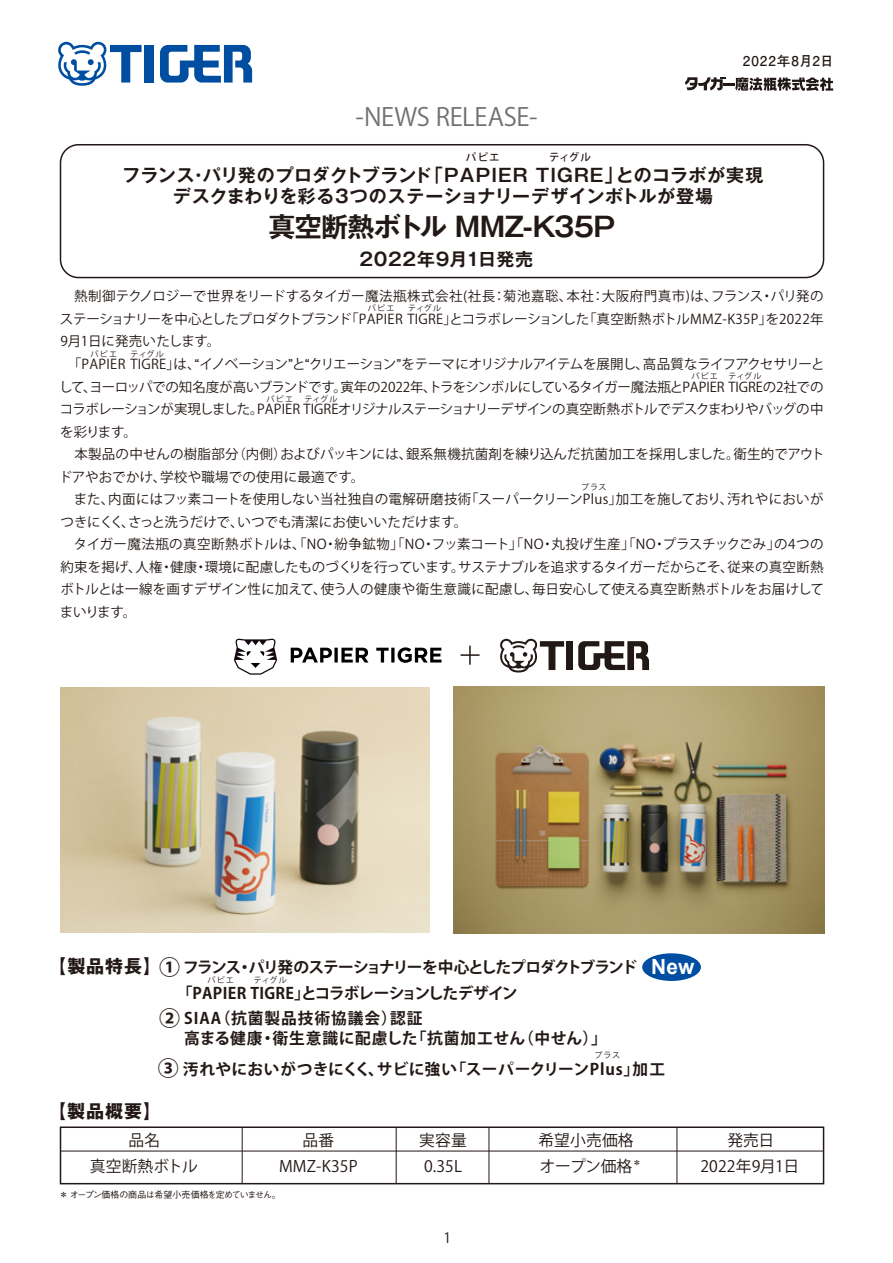
<style>
.page{position:relative;width:893px;height:1263px;background:#fff}
.page>*{position:absolute;margin:0;border:0;box-sizing:border-box;transform-origin:0 0}
.t1{font:700 27px "Gothic MB101 Pro De";letter-spacing:-.035em;color:#221815}
.t2{font:24.9px "Koz Go Pro";letter-spacing:-.015em;color:#727171}
.t3{font:700 21px "Arial";color:#fff}
.t4{font:700 18px/21.6px "Gothic MB101 Pro De";letter-spacing:.03em;color:#221815;text-align:center}
.t5{font:700 18px "Gothic MB101 Pro";letter-spacing:.05em;color:#221815}
.t6{font:15.75px/26.7px "Koz Go Pro";letter-spacing:.01em;color:#221815;text-align:center}
.t7{font:700 15.75px "Koz Go Pro";letter-spacing:.005em;color:#221815}
.t8{font:700 15.75px "Koz Go Pro";letter-spacing:-.09em;color:#221815}
.t9{font:700 15.75px "Koz Go Pro";letter-spacing:-.04em;color:#221815}
.t10{font:700 15.75px "Koz Go Pro";letter-spacing:.04em;color:#221815}
.t11{font:700 15.75px "Koz Go Pro";letter-spacing:.06em;color:#221815}
.t12{font:14.1px "Koz Go Pro";color:#221815}
.t13{font:13.5px/22.5px "Koz Go Pro";letter-spacing:-.005em;color:#221815}
.t14{font:700 13.5px "Futo Go B101 Pro";letter-spacing:.07em;color:#221815}
.t15{font:500 10.5px "Koz Go Pro";letter-spacing:.1em;color:#221815}
.t16{font:500 9px "Gothic BBB Pr 6 N";letter-spacing:-.055em;color:#221815}
.t17{font:8.1px "Koz Go Pro";letter-spacing:.14em;color:#221815}
.s1{font-family:"Gothic BBB Pr 6 N";font-weight:500}
.s2{font-size:21px}
.s3{font-family:"Gothic BBB Pro"}
</style>
<div class="page">
<div style="left:145px;top:45px;width:9px;height:38px;background:#004ea2"></div>
<svg style="left:160px;top:45px;width:92px;height:38px"></svg>
<svg style="left:58px;top:41px;width:84px;height:45px"></svg>
<div style="left:60px;top:144px;width:764px;height:134px;border:2px solid #221815;border-radius:18px"></div>
<svg style="left:685px;top:77px;width:148px;height:14px"></svg>
<div style="left:60px;top:1126px;width:764px;height:58px;border:2px solid #221815"></div>
<hr style="left:60px;top:1151px;width:763px;height:1px;background:#221815">
<hr style="left:489px;top:1127px;width:1px;height:57px;background:#221815">
<hr style="left:677px;top:1127px;width:1px;height:57px;background:#221815">
<hr style="left:396px;top:1127px;width:1px;height:57px;background:#221815">
<hr style="left:242px;top:1127px;width:1px;height:57px;background:#221815">
<svg style="left:291px;top:647px;width:150px;height:16px"></svg>
<svg style="left:234px;top:639px;width:43px;height:36px"></svg>
<div style="left:566px;top:641px;width:7px;height:29px;background:#221815"></div>
<svg style="left:578px;top:641px;width:71px;height:29px"></svg>
<svg style="left:500px;top:638px;width:64px;height:34px"></svg>
<img style="left:454px;top:686px;width:370px;height:248px">
<div style="left:642px;top:953px;width:59px;height:28px;background:#004ea2;border-radius:50%"></div>
<img style="left:60px;top:687px;width:369px;height:245px">
<svg style="left:461px;top:646px;width:19px;height:19px"></svg>
<h2 class="t2" style="left:356px;top:101px;width:183px">-NEWS RELEASE-</h2>
<p class="t15" style="left:466px;top:151px;width:35px">パピエ</p>
<p class="t15" style="left:549px;top:151px;width:43px">ティグル</p>
<p class="t14" style="left:743px;top:50px;width:92px">2022年8月2日</p>
<h3 class="t4" style="left:122px;top:162px;width:643px">フランス・パリ発のプロダクトブランド「PAPIER TIGRE」とのコラボが実現デスクまわりを彩る3つのステーショナリーデザインボトルが登場</h3>
<h1 class="t1" style="left:269px;top:205px;width:348px">真空断熱ボトル MMZ-K35P</h1>
<h3 class="t4" style="left:359px;top:246px;width:175px">2022年9月1日発売</h3>
<p class="t13" style="left:59px;top:286px;width:767px;text-indent:15px">熱制御テクノロジーで世界をリードするタイガー魔法瓶株式会社(社長：菊池嘉聡、本社：大阪府門真市)は、フランス・パリ発のステーショナリーを中心としたプロダクトブランド「PAPIER TIGRE」とコラボレーションした「真空断熱ボトルMMZ-K35P」を2022年9月1日に発売いたします。<br>　「PAPIER TIGRE」は、<span class="s1">“</span>イノベーション<span class="s1">”</span>と<span class="s1">“</span>クリエーション<span class="s1">”</span>をテーマにオリジナルアイテムを展開し、高品質なライフアクセサリーとして、ヨーロッパでの知名度が高いブランドです。寅年の2022年、トラをシンボルにしているタイガー魔法瓶とPAPIER TIGREの2社でのコラボレーションが実現しました。PAPIER TIGREオリジナルステーショナリーデザインの真空断熱ボトルでデスクまわりやバッグの中を彩ります。</p>
<p class="t13" style="left:59px;top:443px;width:767px;text-indent:15px">本製品の中せんの樹脂部分（内側）およびパッキンには、銀系無機抗菌剤を練り込んだ抗菌加工を採用しました。衛生的でアウトドアやおでかけ、学校や職場での使用に最適です。<br>　また、内面にはフッ素コートを使用しない当社独自の電解研磨技術「スーパークリーンPlus」加工を施しており、汚れやにおいがつきにくく、さっと洗うだけで、いつでも清潔にお使いいただけます。<br>　タイガー魔法瓶の真空断熱ボトルは、「NO・紛争鉱物」「NO・フッ素コート」「NO・丸投げ生産」「NO・プラスチックごみ」の4つの約束を掲げ、人権・健康・環境に配慮したものづくりを行っています。サステナブルを追求するタイガーだからこそ、従来の真空断熱ボトルとは一線を画すデザイン性に加えて、使う人の健康や衛生意識に配慮し、毎日安心して使える真空断熱ボトルをお届けしてまいります。</p>
<p class="t17" style="left:368px;top:303px;width:75px">パピエ　ティグル</p>
<p class="t17" style="left:91px;top:349px;width:75px">パピエ　ティグル</p>
<p class="t17" style="left:691px;top:370px;width:72px">パピエ　ティグル</p>
<p class="t17" style="left:267px;top:394px;width:28px">パピエ</p>
<p class="t17" style="left:304px;top:394px;width:35px">ティグル</p>
<p class="t17" style="left:581px;top:482px;width:27px">プラス</p>
<h3 class="t5" style="left:48px;top:951px;width:115px">【製品特長】</h3>
<p class="t8" style="left:159px;top:957px;width:479px"><span class="s2">①　</span>フランス・パリ発のステーショナリーを中心としたプロダクトブランド</p>
<p class="t9" style="left:177px;top:983px;width:343px">「PAPIER TIGRE」とコラボレーションしたデザイン</p>
<p class="t11" style="left:159px;top:1008px;width:265px"><span class="s2">②　</span>SIAA（抗菌製品技術協議会）認証</p>
<p class="t10" style="left:184px;top:1028px;width:424px">高まる健康・衛生意識に配慮した「抗菌加工せん（中せん）」</p>
<p class="t17" style="left:207px;top:975px;width:81px">パピエ　　ティグル</p>
<h3 class="t3" style="left:651px;top:953px;width:45px">New</h3>
<p class="t17" style="left:595px;top:1049px;width:27px">プラス</p>
<p class="t7" style="left:158px;top:1059px;width:509px"><span class="s2">③　</span>汚れやにおいがつきにくく、サビに強い「スーパークリーンPlus」加工</p>
<h3 class="t5" style="left:48px;top:1096px;width:115px">【製品概要】</h3>
<p class="t6" style="left:90px;top:1127px;width:109px">品名<br>真空断熱ボトル</p>
<p class="t6" style="left:279px;top:1127px;width:80px">品番<br>MMZ-K35P</p>
<p class="t6" style="left:419px;top:1127px;width:49px">実容量<br>0.35L</p>
<p class="t16" style="left:59px;top:1187px;width:223px"><span class="s3">＊</span>オープン価格の商品は希望小売価格を定めていません。</p>
<p class="t12" style="left:443px;top:1229px;width:9px">1</p>
<p class="t6" style="left:538px;top:1127px;width:97px">希望小売価格</p>
<p class="t6" style="left:540px;top:1154px;width:103px">オープン価格<sup>＊</sup></p>
<p class="t6" style="left:727px;top:1127px;width:48px">発売日</p>
<p class="t6" style="left:700px;top:1154px;width:100px">2022年9月1日</p>
</div>
